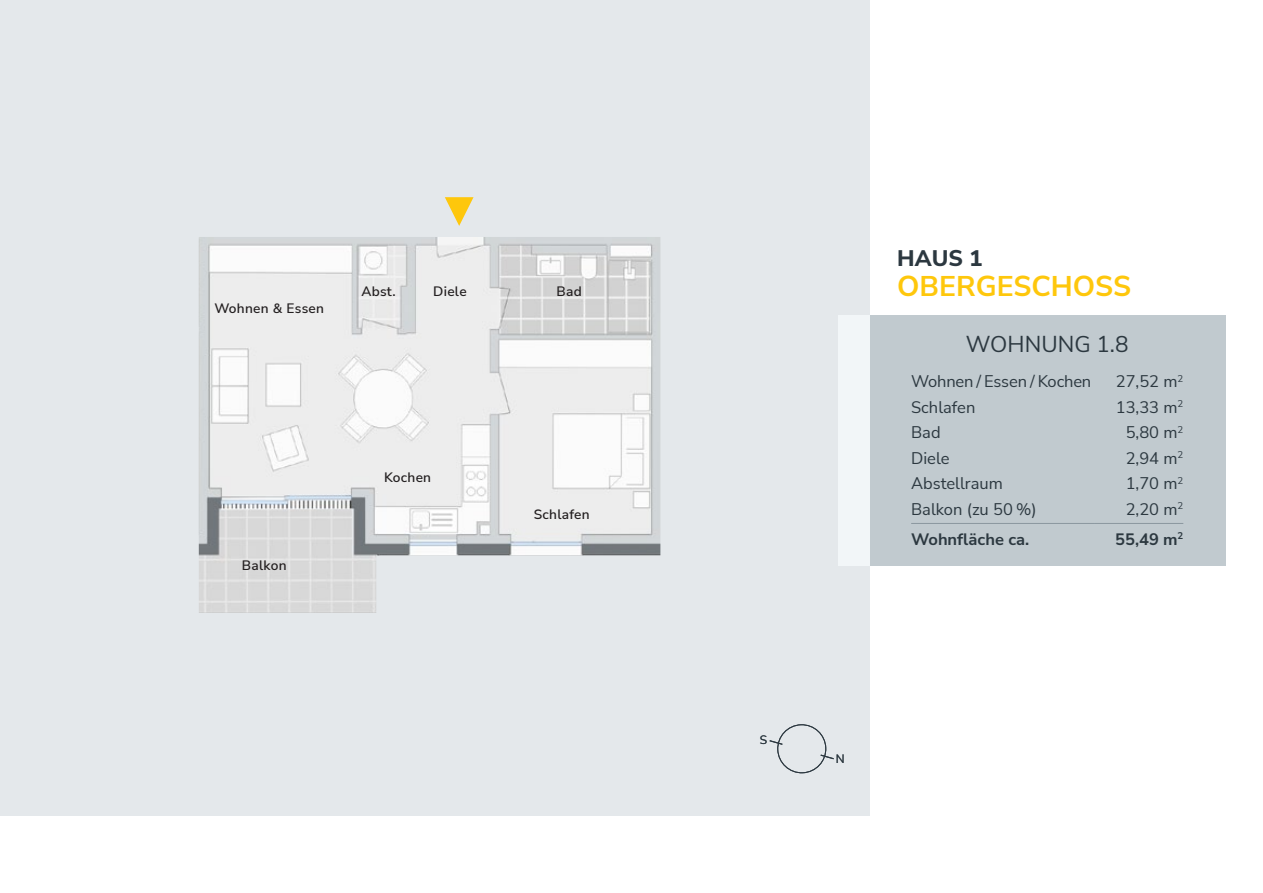
<style>
.page{position:relative;width:1263px;height:893px;background:#fff}
.page>*{position:absolute;margin:0;border:0;box-sizing:border-box;transform-origin:0 0}
.t1{font:700 28.5px "Nunito Sans";color:#fec70c}
.t2{font:22.5px "Nunito Sans";color:#2c3840}
.t3{font:800 22.5px "Nunito Sans";color:#2c3840}
.t4{font:16.5px "Nunito Sans";color:#2c3840}
.t5{font:700 16.5px "Nunito Sans";color:#2c3840}
.t6{font:600 13.65px "Nunito Sans";letter-spacing:.02em;color:#231f20}
.t7{font:12px "Nunito Sans";color:#2c3840}
</style>
<div class="page">
<div style="left:0;top:0;width:870px;height:816px;background:#e4e8eb"></div>
<svg style="left:769px;top:724px;width:65px;height:49px"></svg>
<div style="left:838px;top:315px;width:387px;height:251px;background:#c1cacf"></div>
<hr style="left:911px;top:523px;width:183px;height:1px;background:#8b98a0">
<hr style="left:1094px;top:523px;width:89px;height:1px;background:#8b98a0">
<img style="left:199px;top:237px;width:461px;height:376px">
<svg style="left:445px;top:197px;width:28px;height:29px"></svg>
<p class="t6" style="left:214px;top:299px;width:111px">Wohnen &amp; Essen</p>
<p class="t6" style="left:361px;top:282px;width:36px">Abst.</p>
<p class="t6" style="left:433px;top:282px;width:35px">Diele</p>
<p class="t6" style="left:557px;top:282px;width:27px">Bad</p>
<p class="t6" style="left:242px;top:556px;width:46px">Balkon</p>
<p class="t6" style="left:384px;top:469px;width:49px">Kochen</p>
<p class="t6" style="left:534px;top:505px;width:57px">Schlafen</p>
<h2 class="t3" style="left:897px;top:244px;width:87px">HAUS 1</h2>
<h1 class="t1" style="left:897px;top:268px;width:235px">OBERGESCHOSS</h1>
<h2 class="t2" style="left:966px;top:330px;width:164px">WOHNUNG 1.8</h2>
<p class="t4" style="left:911px;top:371px;width:182px">Wohnen / Essen / Kochen</p>
<p class="t4" style="left:1116px;top:371px;width:69px">27,52 m<sup>2</sup></p>
<p class="t4" style="left:911px;top:396px;width:66px">Schlafen</p>
<p class="t4" style="left:1116px;top:396px;width:69px">13,33 m<sup>2</sup></p>
<p class="t4" style="left:911px;top:422px;width:31px">Bad</p>
<p class="t4" style="left:1126px;top:422px;width:59px">5,80 m<sup>2</sup></p>
<p class="t4" style="left:911px;top:447px;width:40px">Diele</p>
<p class="t4" style="left:1126px;top:447px;width:59px">2,94 m<sup>2</sup></p>
<p class="t4" style="left:911px;top:473px;width:93px">Abstellraum</p>
<p class="t4" style="left:1126px;top:473px;width:59px">1,70 m<sup>2</sup></p>
<p class="t4" style="left:911px;top:498px;width:127px">Balkon (zu 50 %)</p>
<p class="t4" style="left:1126px;top:498px;width:59px">2,20 m<sup>2</sup></p>
<p class="t5" style="left:911px;top:528px;width:120px">Wohnfläche ca.</p>
<p class="t5" style="left:1115px;top:528px;width:70px">55,49 m<sup>2</sup></p>
<p class="t7" style="left:760px;top:732px;width:9px">S</p>
<p class="t7" style="left:836px;top:751px;width:10px">N</p>
</div>
